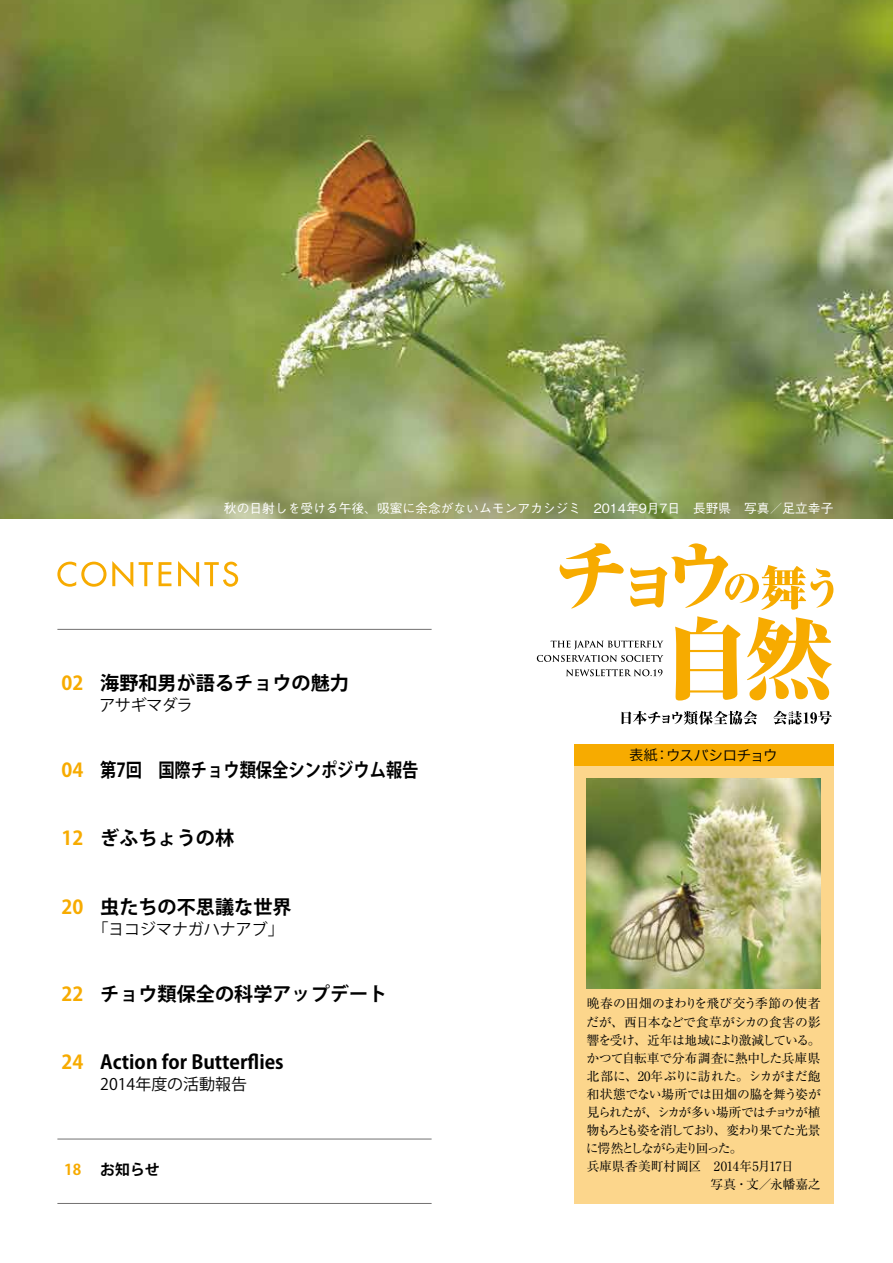
<style>
.page{position:relative;width:893px;height:1263px;background:#fff}
.page>*{position:absolute;margin:0;border:0;box-sizing:border-box;transform-origin:0 0}
.t1{font:700 19.2px "Koz Go Pro";color:#000}
.t2{font:700 19.2px "Koz Go Pro";color:#000;scale:.85 1}
.t3{font:700 19.2px "Koz Go Pro";color:#f7ab00}
.t4{font:15.9px "Koz Go Pro";color:#000}
.t5{font:15px "Hira Kaku Pro N W3";letter-spacing:-.065em;color:#000}
.t6{font:700 14.85px "Koz Go Pro";color:#000}
.t7{font:700 14.85px "Koz Go Pro";color:#f7ab00}
.t8{font:500 12.75px "Gothic BBB Pro";color:#fff}
.t9{font:12.75px "Ryumin Pro";letter-spacing:-.04em;color:#000}
.t10{font:12.75px "Ryumin Pro";letter-spacing:.005em;color:#000}
.t11{font:12.75px "Ryumin Pro";letter-spacing:-.135em;color:#000}
.t12{font:12.75px "Ryumin Pro";letter-spacing:-.09em;color:#000}
.t13{font:12.75px "Ryumin Pro";letter-spacing:-.065em;color:#000}
.t14{font:12.75px "Ryumin Pro";letter-spacing:-.02em;color:#000}
.t15{font:12.75px "Ryumin Pro";letter-spacing:-.015em;color:#000}
.t16{font:12.75px "Ryumin Pro";letter-spacing:-.145em;color:#000}
.s1{color:#f7ab00}
.s2{font-family:"Koz Go Pro";font-size:13.8px}
</style>
<div class="page">
<img style="left:0;top:0;width:893px;height:519px">
<div style="left:574px;top:765px;width:259px;height:438px;background:#fcd68c"></div>
<img style="left:587px;top:778px;width:234px;height:211px">
<div style="left:574px;top:744px;width:259px;height:21px;background:#f7ab00"></div>
<hr style="left:57px;top:629px;width:375px;height:1px;background:#727171">
<hr style="left:57px;top:1138px;width:375px;height:1px;background:#727171">
<hr style="left:57px;top:1203px;width:375px;height:1px;background:#727171">
<svg style="left:57px;top:561px;width:76px;height:26px"></svg>
<svg style="left:139px;top:562px;width:14px;height:24px"></svg>
<svg style="left:159px;top:562px;width:12px;height:24px"></svg>
<svg style="left:178px;top:561px;width:60px;height:26px"></svg>
<svg style="left:560px;top:543px;width:64px;height:66px"></svg>
<svg style="left:630px;top:543px;width:203px;height:67px"></svg>
<svg style="left:675px;top:616px;width:65px;height:84px"></svg>
<svg style="left:747px;top:617px;width:85px;height:83px"></svg>
<svg style="left:537px;top:641px;width:126px;height:21px"></svg>
<svg style="left:566px;top:669px;width:96px;height:7px"></svg>
<svg style="left:621px;top:711px;width:136px;height:14px"></svg>
<svg style="left:773px;top:711px;width:59px;height:14px"></svg>
<p class="t8" style="left:224px;top:498px;width:611px">秋の日射しを受ける午後、吸蜜に余念がないムモンアカシジミ　2014年9月7日　長野県　写真／足立幸子</p>
<p class="t3" style="left:62px;top:671px;width:23px">02</p>
<p class="t1" style="left:100px;top:671px;width:250px">海野和男が語るチョウの魅力</p>
<p class="t4" style="left:100px;top:695px;width:95px">アサギマダラ</p>
<p class="t2" style="left:62px;top:757px;width:421px"><span class="s1">04</span> 第7回　国際チョウ類保全シンポジウム報告</p>
<p class="t1" style="left:62px;top:826px;width:174px"><span class="s1">12</span> ぎふちょうの林</p>
<p class="t3" style="left:62px;top:894px;width:23px">20</p>
<p class="t1" style="left:100px;top:894px;width:193px">虫たちの不思議な世界</p>
<p class="t4" style="left:93px;top:918px;width:193px">「ヨコジマナガハナアブ」</p>
<p class="t1" style="left:62px;top:981px;width:327px"><span class="s1">22</span> チョウ類保全の科学アップデート</p>
<p class="t3" style="left:62px;top:1050px;width:23px">24</p>
<p class="t1" style="left:100px;top:1050px;width:185px">Action for Butterflies</p>
<p class="t4" style="left:100px;top:1073px;width:148px">2014年度の活動報告</p>
<p class="t7" style="left:64px;top:1160px;width:19px">18</p>
<p class="t6" style="left:100px;top:1160px;width:61px">お知らせ</p>
<p class="t5" style="left:630px;top:741px;width:150px"><span class="s2">表紙：</span>ウスバシロチョウ</p>
<p class="t10" style="left:587px;top:994px;width:235px">晩春の田畑のまわりを飛び交う季節の使者</p>
<p class="t9" style="left:586px;top:1012px;width:236px">だが、西日本などで食草がシカの食害の影</p>
<p class="t12" style="left:587px;top:1030px;width:235px">響を受け、近年は地域により激減している。</p>
<p class="t9" style="left:587px;top:1048px;width:236px">かつて自転車で分布調査に熱中した兵庫県</p>
<p class="t10" style="left:587px;top:1066px;width:235px">北部に、20年ぶりに訪れた。シカがまだ飽</p>
<p class="t15" style="left:587px;top:1084px;width:236px">和状態でない場所では田畑の脇を舞う姿が</p>
<p class="t13" style="left:587px;top:1102px;width:235px">見られたが、シカが多い場所ではチョウが植</p>
<p class="t11" style="left:587px;top:1120px;width:235px">物もろとも姿を消しており、変わり果てた光景</p>
<p class="t16" style="left:586px;top:1138px;width:158px">に愕然としながら走り回った。</p>
<p class="t14" style="left:587px;top:1156px;width:208px">兵庫県香美町村岡区　2014年5月17日</p>
<p class="t9" style="left:711px;top:1174px;width:112px">写真・文／永幡嘉之</p>
</div>
